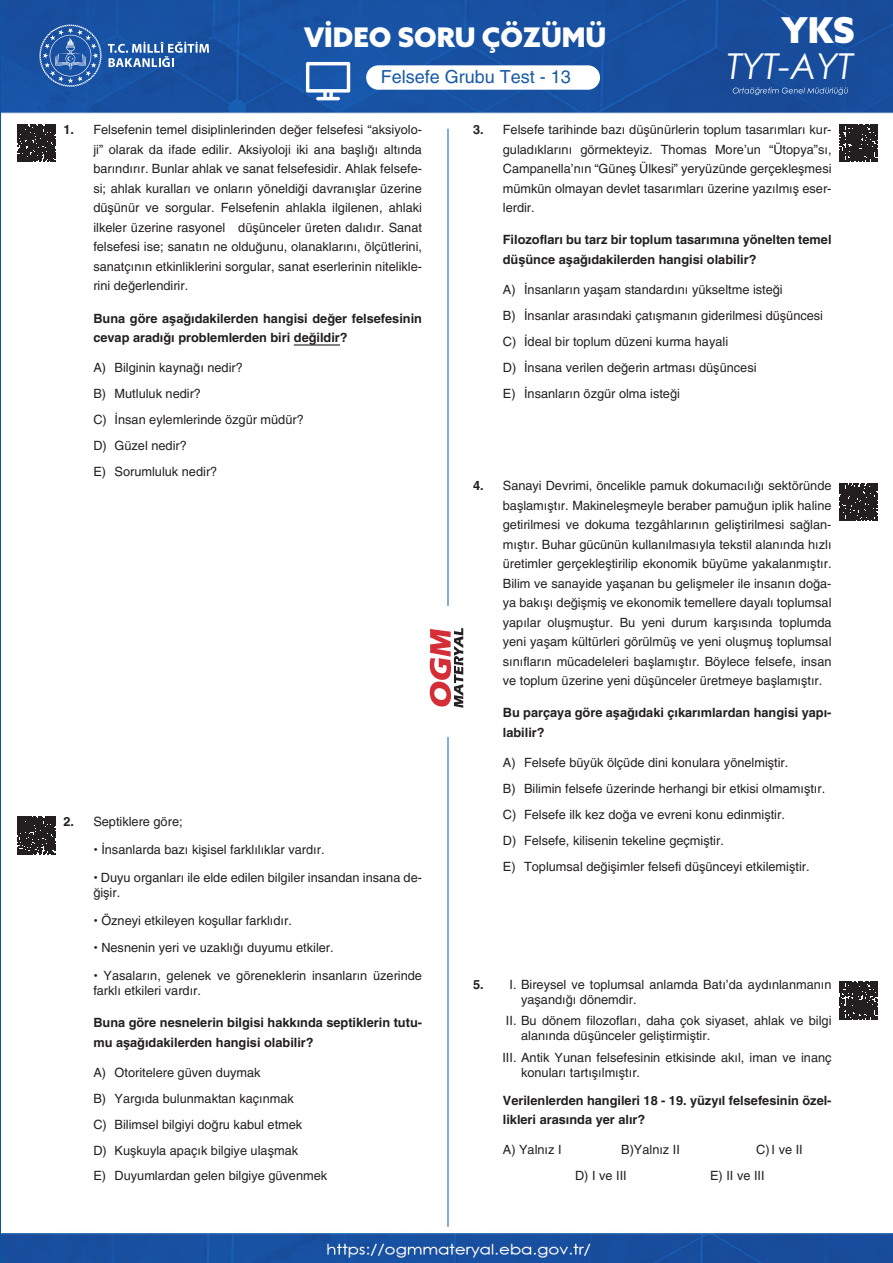
<style>
.page{position:relative;width:893px;height:1263px;background:#fff}
.page>*{position:absolute;margin:0;border:0;box-sizing:border-box;transform-origin:0 0}
.t1{font:italic 35.7px "Century Gothic";color:#fff}
.t2{font:900 35.7px "Azo Sans";color:#fff}
.t3{font:900 27px "Azo Sans";color:#fff}
.t4{font:18px "Helveticasinav";color:#185aa5}
.SORU__Y{font:12.75px/19.5px "Helveticasinav";color:#231f20;text-align:justify}
.CEVAP_5_Lİ__Y{font:12.75px "Helveticasinav";color:#231f20}
.SORU__Y-2{font:700 12.75px/19.5px "Helveticasinav";color:#231f20}
.I__II__III__Y{font:12.75px/15px "Helveticasinav";color:#231f20}
.s1{font-weight:700}
</style>
<div class="page">
<img style="left:2px;top:0;width:891px;height:1263px">
<hr style="left:448px;top:129px;width:1px;height:477px;background:#1358a3">
<hr style="left:448px;top:737px;width:1px;height:490px;background:#1358a3">
<svg style="left:39px;top:24px;width:63px;height:63px;background:#3a6bb0"></svg>
<svg style="left:108px;top:42px;width:101px;height:25px;background:#5781bb"></svg>
<svg style="left:430px;top:627px;width:33px;height:81px"></svg>
<svg style="left:306px;top:62px;width:44px;height:38px"></svg>
<svg style="left:733px;top:87px;width:115px;height:8px"></svg>
<div style="left:366px;top:65px;width:234px;height:25px;background:#fff;border-radius:12px"></div>
<hr style="left:294px;top:344px;width:46px;height:2px;background:#231f20">
<svg style="left:17px;top:124px;width:38px;height:38px"></svg>
<svg style="left:840px;top:124px;width:38px;height:38px"></svg>
<svg style="left:840px;top:982px;width:38px;height:37px"></svg>
<svg style="left:17px;top:816px;width:38px;height:38px"></svg>
<svg style="left:840px;top:483px;width:38px;height:38px"></svg>
<h2 class="t3" style="left:304px;top:19px;width:304px">VİDEO SORU ÇÖZÜMÜ</h2>
<h1 class="t2" style="left:781px;top:6px;width:75px">YKS</h1>
<h3 class="t4" style="left:381px;top:67px;width:192px">Felsefe Grubu Test - 13</h3>
<h1 class="t1" style="left:727px;top:41px;width:128px">TYT-AYT</h1>
<p class="SORU__Y" style="left:93px;top:120px;width:330px;text-indent:-30px"><span class="s1">1.</span> Felsefenin temel disiplinlerinden değer felsefesi “aksiyolo&shy;ji” olarak da ifade edilir. Aksiyoloji iki ana başlığı altında barındırır. Bunlar ahlak ve sanat felsefesidir. Ahlak felsefe&shy;si; ahlak kuralları ve onların yöneldiği davranışlar üzerine düşünür ve sorgular. Felsefenin ahlakla ilgilenen, ahlaki ilkeler üzerine rasyonel düşünceler üreten dalıdır. Sanat felsefesi ise; sanatın ne olduğunu, olanaklarını, ölçütlerini, sanatçının etkinliklerini sorgular, sanat eserlerinin nitelikle&shy;rini değerlendirir.</p>
<p class="SORU__Y-2" style="left:93px;top:308px;width:330px">Buna göre aşağıdakilerden hangisi değer felsefesinin cevap aradığı problemlerden biri değildir?</p>
<p class="CEVAP_5_Lİ__Y" style="left:93px;top:360px;width:151px">A) Bilginin kaynağı nedir?</p>
<p class="CEVAP_5_Lİ__Y" style="left:93px;top:386px;width:109px">B) Mutluluk nedir?</p>
<p class="CEVAP_5_Lİ__Y" style="left:93px;top:412px;width:212px">C) İnsan eylemlerinde özgür müdür?</p>
<p class="CEVAP_5_Lİ__Y" style="left:93px;top:438px;width:95px">D) Güzel nedir?</p>
<p class="CEVAP_5_Lİ__Y" style="left:93px;top:464px;width:125px">E) Sorumluluk nedir?</p>
<p class="SORU__Y" style="left:64px;top:812px;width:121px"><span class="s1">2.</span> Septiklere göre;</p>
<p class="SORU__Y" style="left:93px;top:840px;width:233px">• İnsanlarda bazı kişisel farklılıklar vardır.</p>
<p class="SORU__Y" style="left:93px;top:870px;width:330px;line-height:15px">• Duyu organları ile elde edilen bilgiler insandan insana de&shy;ğişir.</p>
<p class="SORU__Y" style="left:93px;top:910px;width:200px">• Özneyi etkileyen koşullar farklıdır.</p>
<p class="SORU__Y" style="left:93px;top:938px;width:242px">• Nesnenin yeri ve uzaklığı duyumu etkiler.</p>
<p class="SORU__Y" style="left:93px;top:968px;width:330px;line-height:15px">• Yasaların, gelenek ve göreneklerin insanların üzerinde farklı etkileri vardır.</p>
<p class="SORU__Y-2" style="left:93px;top:1013px;width:330px">Buna göre nesnelerin bilgisi hakkında septiklerin tutu&shy;mu aşağıdakilerden hangisi olabilir?</p>
<p class="CEVAP_5_Lİ__Y" style="left:93px;top:1065px;width:169px">A) Otoritelere güven duymak</p>
<p class="CEVAP_5_Lİ__Y" style="left:93px;top:1091px;width:202px">B) Yargıda bulunmaktan kaçınmak</p>
<p class="CEVAP_5_Lİ__Y" style="left:93px;top:1117px;width:211px">C) Bilimsel bilgiyi doğru kabul etmek</p>
<p class="CEVAP_5_Lİ__Y" style="left:93px;top:1143px;width:206px">D) Kuşkuyla apaçık bilgiye ulaşmak</p>
<p class="CEVAP_5_Lİ__Y" style="left:93px;top:1168px;width:235px">E) Duyumlardan gelen bilgiye güvenmek</p>
<p class="SORU__Y" style="left:503px;top:120px;width:330px;text-indent:-30px"><span class="s1">3.</span> Felsefe tarihinde bazı düşünürlerin toplum tasarımları kur&shy;guladıklarını görmekteyiz. Thomas More’un “Ütopya”sı, Campanella’nın “Güneş Ülkesi” yeryüzünde gerçekleşmesi mümkün olmayan devlet tasarımları üzerine yazılmış eser&shy;lerdir.</p>
<p class="SORU__Y-2" style="left:503px;top:230px;width:330px">Filozofları bu tarz bir toplum tasarımına yönelten temel düşünce aşağıdakilerden hangisi olabilir?</p>
<p class="CEVAP_5_Lİ__Y" style="left:503px;top:282px;width:281px">A) İnsanların yaşam standardını yükseltme isteği</p>
<p class="CEVAP_5_Lİ__Y" style="left:503px;top:308px;width:322px">B) İnsanlar arasındaki çatışmanın giderilmesi düşüncesi</p>
<p class="CEVAP_5_Lİ__Y" style="left:503px;top:334px;width:227px">C) İdeal bir toplum düzeni kurma hayali</p>
<p class="CEVAP_5_Lİ__Y" style="left:503px;top:360px;width:255px">D) İnsana verilen değerin artması düşüncesi</p>
<p class="CEVAP_5_Lİ__Y" style="left:503px;top:386px;width:179px">E) İnsanların özgür olma isteği</p>
<p class="SORU__Y" style="left:503px;top:476px;width:330px;text-indent:-30px"><span class="s1">4.</span> Sanayi Devrimi, öncelikle pamuk dokumacılığı sektöründe başlamıştır. Makineleşmeyle beraber pamuğun iplik haline getirilmesi ve dokuma tezgâhlarının geliştirilmesi sağlan&shy;mıştır. Buhar gücünün kullanılmasıyla tekstil alanında hızlı üretimler gerçekleştirilip ekonomik büyüme yakalanmıştır.<br>Bilim ve sanayide yaşanan bu gelişmeler ile insanın doğa&shy;ya bakışı değişmiş ve ekonomik temellere dayalı toplumsal yapılar oluşmuştur. Bu yeni durum karşısında toplumda yeni yaşam kültürleri görülmüş ve yeni oluşmuş toplumsal sınıfların mücadeleleri başlamıştır. Böylece felsefe, insan ve toplum üzerine yeni düşünceler üretmeye başlamıştır.</p>
<p class="SORU__Y-2" style="left:503px;top:703px;width:330px">Bu parçaya göre aşağıdaki çıkarımlardan hangisi yapı&shy;labilir?</p>
<p class="CEVAP_5_Lİ__Y" style="left:503px;top:755px;width:287px">A) Felsefe büyük ölçüde dini konulara yönelmiştir.</p>
<p class="CEVAP_5_Lİ__Y" style="left:503px;top:781px;width:324px">B) Bilimin felsefe üzerinde herhangi bir etkisi olmamıştır.</p>
<p class="CEVAP_5_Lİ__Y" style="left:503px;top:807px;width:284px">C) Felsefe ilk kez doğa ve evreni konu edinmiştir.</p>
<p class="CEVAP_5_Lİ__Y" style="left:503px;top:833px;width:223px">D) Felsefe, kilisenin tekeline geçmiştir.</p>
<p class="CEVAP_5_Lİ__Y" style="left:503px;top:859px;width:308px">E) Toplumsal değişimler felsefi düşünceyi etkilemiştir.</p>
<p class="I__II__III__Y" style="left:521px;top:977px;width:312px;text-indent:-48px"><span class="s1">5.</span> I. Bireysel ve toplumsal anlamda Batı’da aydınlanmanın yaşandığı dönemdir.</p>
<p class="I__II__III__Y" style="left:521px;top:1013px;width:312px;text-indent:-15px">II. Bu dönem filozofları, daha çok siyaset, ahlak ve bilgi alanında düşünceler geliştirmiştir.</p>
<p class="I__II__III__Y" style="left:521px;top:1050px;width:312px;text-indent:-19px">III. Antik Yunan felsefesinin etkisinde akıl, iman ve inanç konuları tartışılmıştır.</p>
<p class="SORU__Y-2" style="left:503px;top:1090px;width:330px">Verilenlerden hangileri 18 - 19. yüzyıl felsefesinin özel&shy;likleri arasında yer alır?</p>
<p class="CEVAP_5_Lİ__Y" style="left:503px;top:1142px;width:60px">A) Yalnız I</p>
<p class="CEVAP_5_Lİ__Y" style="left:621px;top:1142px;width:60px">B)Yalnız II</p>
<p class="CEVAP_5_Lİ__Y" style="left:756px;top:1142px;width:48px">C) I ve II</p>
<p class="CEVAP_5_Lİ__Y" style="left:575px;top:1168px;width:53px">D) I ve III</p>
<p class="CEVAP_5_Lİ__Y" style="left:710px;top:1168px;width:56px">E) II ve III</p>
</div>
